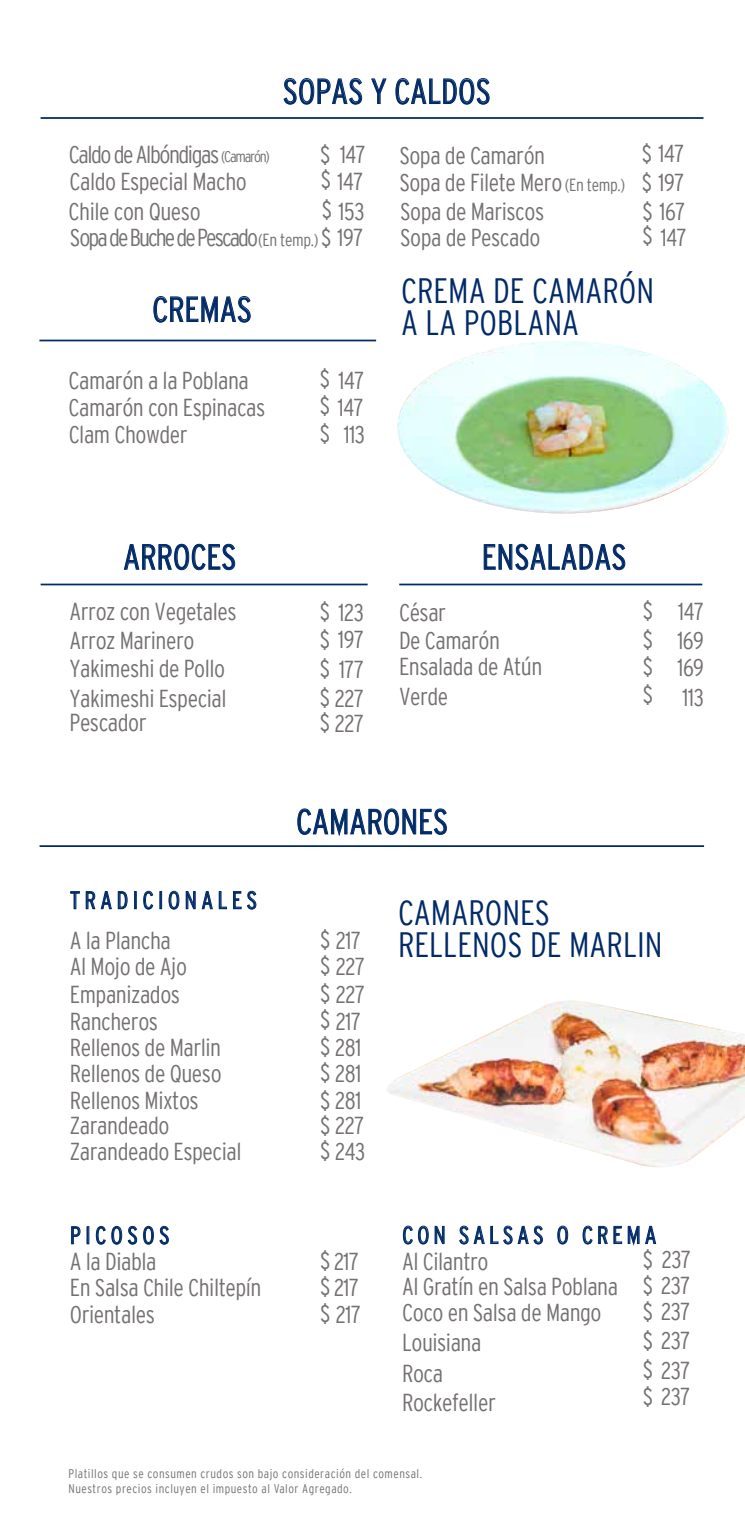
<style>
.page{position:relative;width:745px;height:1538px;background:#fff}
.page>*{position:absolute;margin:0;border:0;box-sizing:border-box;transform-origin:0 0}
.t1{font:300 condensed 35.18px/31.7px "Interstate";color:#002a68}
.t2{font:300 condensed 24.5px/26.4px "Interstate";letter-spacing:-.02em;color:#757172}
.t3{font:300 condensed 24.5px "Interstate";letter-spacing:-.08em;color:#757172}
.t4{font:300 condensed 24.5px "Interstate";letter-spacing:.18em;color:#002a68}
.t5{font:300 condensed 24.5px "Interstate";letter-spacing:.16em;color:#002a68}
.t6{font:300 condensed 12.6px/15px "Interstate";letter-spacing:.04em;color:#757172}
.s1{font-size:15.75px}
.s2{font-size:17.5px}
</style>
<div class="page">
<hr style="left:39px;top:340px;width:337px;height:1px;background:#002a68">
<svg style="left:153px;top:296px;width:98px;height:28px"></svg>
<hr style="left:399px;top:584px;width:302px;height:1px;background:#002a68">
<svg style="left:483px;top:543px;width:142px;height:28px"></svg>
<hr style="left:41px;top:584px;width:326px;height:1px;background:#002a68">
<svg style="left:124px;top:543px;width:111px;height:28px"></svg>
<svg style="left:283px;top:78px;width:79px;height:27px"></svg>
<svg style="left:371px;top:78px;width:16px;height:26px"></svg>
<svg style="left:395px;top:78px;width:94px;height:27px"></svg>
<hr style="left:41px;top:117px;width:662px;height:2px;background:#002a68">
<svg style="left:70px;top:891px;width:10px;height:18px"></svg>
<svg style="left:86px;top:891px;width:9px;height:18px"></svg>
<svg style="left:101px;top:891px;width:11px;height:18px"></svg>
<svg style="left:118px;top:891px;width:9px;height:18px"></svg>
<svg style="left:134px;top:891px;width:2px;height:18px"></svg>
<svg style="left:143px;top:891px;width:10px;height:18px"></svg>
<svg style="left:160px;top:891px;width:2px;height:18px"></svg>
<svg style="left:168px;top:891px;width:11px;height:18px"></svg>
<svg style="left:186px;top:891px;width:9px;height:18px"></svg>
<svg style="left:201px;top:891px;width:12px;height:18px"></svg>
<svg style="left:219px;top:891px;width:8px;height:18px"></svg>
<svg style="left:233px;top:891px;width:8px;height:18px"></svg>
<svg style="left:247px;top:891px;width:9px;height:18px"></svg>
<svg style="left:71px;top:1226px;width:9px;height:18px"></svg>
<svg style="left:87px;top:1226px;width:2px;height:18px"></svg>
<svg style="left:96px;top:1226px;width:26px;height:18px"></svg>
<svg style="left:128px;top:1226px;width:9px;height:18px"></svg>
<svg style="left:143px;top:1226px;width:26px;height:18px"></svg>
<svg style="left:403px;top:1226px;width:9px;height:18px"></svg>
<svg style="left:418px;top:1226px;width:10px;height:18px"></svg>
<svg style="left:434px;top:1226px;width:10px;height:18px"></svg>
<svg style="left:459px;top:1225px;width:25px;height:19px"></svg>
<svg style="left:490px;top:1225px;width:52px;height:19px"></svg>
<svg style="left:557px;top:1226px;width:10px;height:18px"></svg>
<svg style="left:582px;top:1226px;width:10px;height:18px"></svg>
<svg style="left:598px;top:1226px;width:9px;height:18px"></svg>
<svg style="left:613px;top:1226px;width:8px;height:18px"></svg>
<svg style="left:627px;top:1225px;width:28px;height:20px"></svg>
<hr style="left:40px;top:845px;width:663px;height:2px;background:#002a68">
<svg style="left:297px;top:808px;width:150px;height:29px"></svg>
<img style="left:397px;top:341px;width:331px;height:172px">
<img style="left:387px;top:1000px;width:357px;height:167px">
<h1 class="t1" style="left:282px;top:75px;width:209px">SOPAS Y CALDOS</h1>
<p class="t2" style="left:69px;top:141px;width:202px;line-height:26.9px">Caldo de Albóndigas <span class="s1">(Camarón)<br></span>Caldo Especial Macho</p>
<p class="t2" style="left:320px;top:141px;width:47px;line-height:26.9px">$ 147 $ 147</p>
<p class="t2" style="left:399px;top:142px;width:147px">Sopa de Camarón</p>
<p class="t2" style="left:399px;top:168px;width:227px">Sopa de Filete Mero <span class="s2">(En temp.)</span></p>
<p class="t2" style="left:69px;top:198px;width:133px">Chile con Queso</p>
<p class="t2" style="left:321px;top:198px;width:44px">$ 153</p>
<p class="t2" style="left:400px;top:198px;width:146px">Sopa de Mariscos<br>Sopa de Pescado</p>
<p class="t3" style="left:70px;top:223px;width:295px">Sopa de Buche de Pescado <span class="s2">(En temp.)</span> $ 197</p>
<p class="t2" style="left:641px;top:140px;width:44px">$ 147</p>
<p class="t2" style="left:642px;top:198px;width:46px">$ 167 $ 147</p>
<p class="t2" style="left:641px;top:168px;width:44px">$ 197</p>
<h1 class="t1" style="left:152px;top:293px;width:101px">CREMAS</h1>
<p class="t2" style="left:69px;top:367px;width:182px">Camarón a la Poblana</p>
<p class="t2" style="left:69px;top:393px;width:198px">Camarón con Espinacas</p>
<p class="t2" style="left:320px;top:367px;width:46px">$ 147</p>
<p class="t2" style="left:320px;top:393px;width:45px">$ 147</p>
<p class="t2" style="left:69px;top:421px;width:120px">Clam Chowder</p>
<p class="t2" style="left:320px;top:421px;width:47px">$ 113</p>
<h1 class="t1" style="left:401px;top:275px;width:254px">CREMA DE CAMARÓN<br>A LA POBLANA</h1>
<h1 class="t1" style="left:123px;top:541px;width:115px">ARROCES</h1>
<h1 class="t1" style="left:481px;top:541px;width:146px">ENSALADAS</h1>
<p class="t2" style="left:69px;top:598px;width:168px">Arroz con Vegetales</p>
<p class="t2" style="left:320px;top:599px;width:46px">$ 123</p>
<p class="t2" style="left:399px;top:598px;width:49px">César</p>
<p class="t2" style="left:642px;top:597px;width:12px">$</p>
<p class="t2" style="left:677px;top:598px;width:27px">147</p>
<p class="t2" style="left:69px;top:627px;width:126px">Arroz Marinero</p>
<p class="t2" style="left:320px;top:626px;width:46px">$ 197</p>
<p class="t2" style="left:399px;top:627px;width:102px">De Camarón</p>
<p class="t2" style="left:642px;top:625px;width:12px">$</p>
<p class="t2" style="left:677px;top:626px;width:28px">169</p>
<p class="t2" style="left:69px;top:655px;width:157px">Yakimeshi de Pollo</p>
<p class="t2" style="left:320px;top:656px;width:46px">$ 177</p>
<p class="t2" style="left:399px;top:653px;width:145px">Ensalada de Atún</p>
<p class="t2" style="left:642px;top:654px;width:63px">$ 169</p>
<p class="t2" style="left:69px;top:684px;width:158px">Yakimeshi Especial</p>
<p class="t2" style="left:69px;top:709px;width:79px">Pescador</p>
<p class="t2" style="left:320px;top:685px;width:46px">$ 227</p>
<p class="t2" style="left:320px;top:710px;width:46px">$ 227</p>
<p class="t2" style="left:399px;top:683px;width:51px">Verde</p>
<p class="t2" style="left:642px;top:681px;width:12px">$</p>
<p class="t2" style="left:682px;top:684px;width:23px">113</p>
<h1 class="t1" style="left:296px;top:805px;width:153px">CAMARONES</h1>
<p class="t4" style="left:70px;top:886px;width:188px">TRADICIONALES</p>
<p class="t2" style="left:70px;top:927px;width:173px">A la Plancha<br>Al Mojo de Ajo<br>Empanizados<br>Rancheros<br>Rellenos de Marlin<br>Rellenos de Queso<br>Rellenos Mixtos<br>Zarandeado<br>Zarandeado Especial</p>
<p class="t2" style="left:320px;top:927px;width:46px">$ 217 $ 227 $ 227 $ 217 $ 281 $ 281 $ 281 $ 227</p>
<p class="t2" style="left:320px;top:1138px;width:47px">$ 243</p>
<h1 class="t1" style="left:398px;top:896px;width:266px">CAMARONES<br>RELLENOS DE MARLIN</h1>
<p class="t4" style="left:70px;top:1221px;width:101px">PICOSOS</p>
<p class="t2" style="left:70px;top:1248px;width:193px;line-height:25.9px">A la Diabla<br>En Salsa Chile Chiltepín</p>
<p class="t2" style="left:320px;top:1248px;width:41px;line-height:25.9px">$ 217 $ 217</p>
<p class="t2" style="left:70px;top:1301px;width:86px">Orientales</p>
<p class="t2" style="left:320px;top:1301px;width:42px">$ 217</p>
<p class="t5" style="left:402px;top:1221px;width:256px">CON SALSAS O CREMA</p>
<p class="t2" style="left:402px;top:1248px;width:217px;line-height:25.7px">Al Cilantro<br>Al Gratín en Salsa Poblana<br>Coco en Salsa de Mango</p>
<p class="t2" style="left:402px;top:1359px;width:95px;line-height:28.7px">Roca<br>Rockefeller</p>
<p class="t2" style="left:642px;top:1246px;width:50px;line-height:25.9px;text-align:justify">$ 237 $ 237 $ 237</p>
<p class="t2" style="left:642px;top:1357px;width:49px">$ 237 $ 237</p>
<p class="t2" style="left:402px;top:1328px;width:81px">Louisiana</p>
<p class="t2" style="left:642px;top:1327px;width:49px">$ 237</p>
<p class="t6" style="left:69px;top:1466px;width:355px">Platillos que se consumen crudos son bajo consideración del comensal.<br>Nuestros precios incluyen el impuesto al Valor Agregado.</p>
</div>
